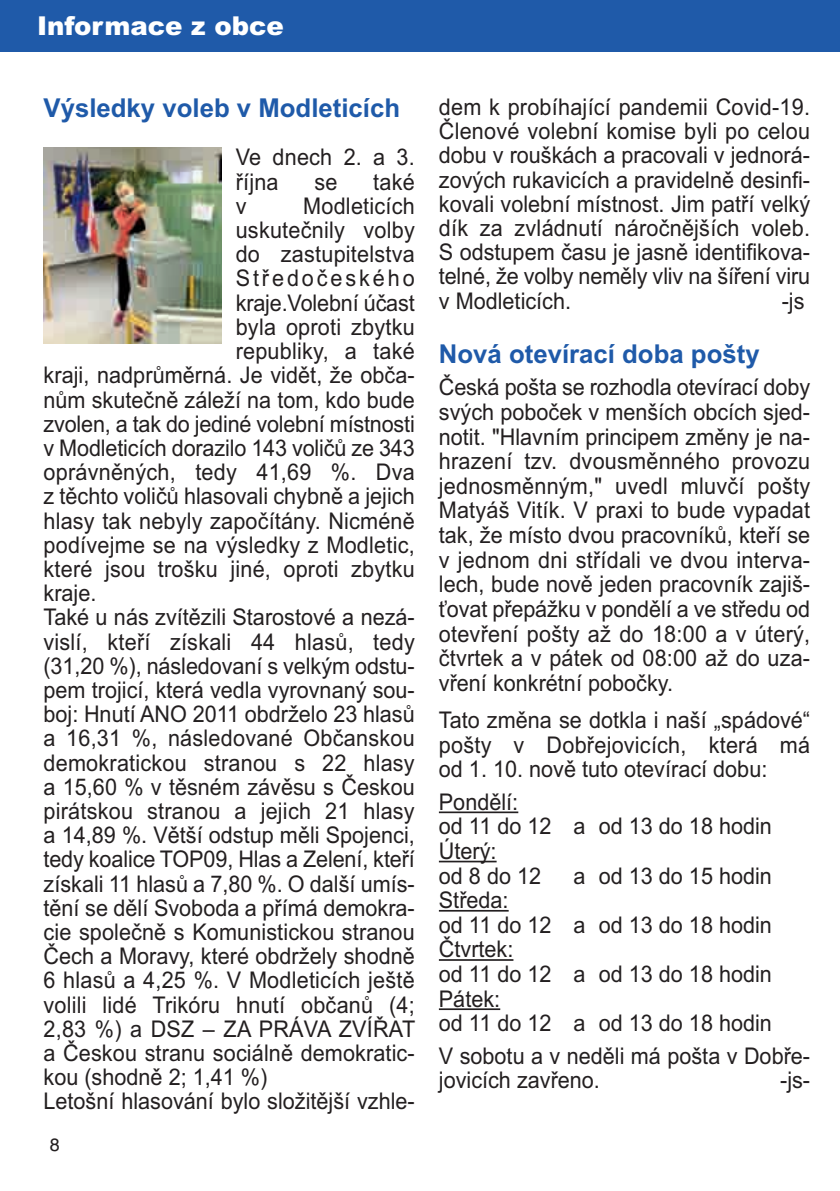
<style>
.page{position:relative;width:840px;height:1191px;background:#fff}
.page>*{position:absolute;margin:0;border:0;box-sizing:border-box;transform-origin:0 0}
.t1{font:700 26px "Arial";color:#1f5aa9}
.t2{font:900 26px "Arial";color:#fff}
.t3{font:23px/24.6px "Arial";color:#231f20;scale:.94 1}
.t4{font:23px "Arial";letter-spacing:.135em;color:#231f20;scale:.94 1}
.t5{font:18px "Helvetica";color:#231f20}
</style>
<div class="page">
<div style="left:0;top:0;width:839px;height:51px;background:#1f5aa9"></div>
<hr style="left:438px;top:811px;width:80px;height:2px;background:#231f20">
<hr style="left:438px;top:860px;width:58px;height:2px;background:#231f20">
<hr style="left:438px;top:910px;width:70px;height:1px;background:#231f20">
<hr style="left:438px;top:959px;width:75px;height:1px;background:#231f20">
<hr style="left:438px;top:1008px;width:62px;height:2px;background:#231f20">
<img style="left:44px;top:148px;width:177px;height:196px">
<p class="t2" style="left:37px;top:11px;width:248px">Informace z obce</p>
<p class="t1" style="left:44px;top:93px;width:358px">Výsledky voleb v Modleticích</p>
<p class="t3" style="left:235px;top:147px;width:192px">Ve dnech 2. a 3. října</p>
<p class="t3" style="left:314px;top:171px;width:26px">se</p>
<p class="t3" style="left:373px;top:171px;width:46px">také</p>
<p class="t3" style="left:235px;top:196px;width:13px">v</p>
<p class="t3" style="left:303px;top:196px;width:120px">Modleticích</p>
<p class="t3" style="left:235px;top:220px;width:192px">uskutečnily volby</p>
<p class="t3" style="left:235px;top:244px;width:192px">do zastupitelstva</p>
<p class="t4" style="left:235px;top:270px;width:192px">Středočeského</p>
<p class="t3" style="left:235px;top:292px;width:192px">kraje.Volební účast</p>
<p class="t3" style="left:235px;top:317px;width:192px">byla oproti zbytku</p>
<p class="t3" style="left:235px;top:341px;width:192px">republiky, a také</p>
<p class="t3" style="left:43px;top:365px;width:396px">kraji, nadprůměrná. Je vidět, že obča-</p>
<p class="t3" style="left:43px;top:389px;width:396px">nům skutečně záleží na tom, kdo bude</p>
<p class="t3" style="left:43px;top:413px;width:396px">zvolen, a tak do jediné volební místnosti</p>
<p class="t3" style="left:43px;top:438px;width:396px">v Modleticích dorazilo 143 voličů ze 343</p>
<p class="t3" style="left:43px;top:462px;width:396px">oprávněných, tedy 41,69 %. Dva</p>
<p class="t3" style="left:43px;top:486px;width:396px">z těchto voličů hlasovali chybně a jejich</p>
<p class="t3" style="left:43px;top:510px;width:396px">hlasy tak nebyly započítány. Nicméně</p>
<p class="t3" style="left:43px;top:534px;width:396px">podívejme se na výsledky z Modletic,</p>
<p class="t3" style="left:43px;top:559px;width:396px">které jsou trošku jiné, oproti zbytku</p>
<p class="t3" style="left:43px;top:583px;width:58px">kraje.</p>
<p class="t3" style="left:43px;top:607px;width:396px">Také u nás zvítězili Starostové a nezá-</p>
<p class="t3" style="left:43px;top:631px;width:396px">vislí, kteří získali 44 hlasů, tedy</p>
<p class="t3" style="left:43px;top:655px;width:396px">(31,20 %), následovaní s velkým odstu-</p>
<p class="t3" style="left:43px;top:680px;width:396px">pem trojicí, která vedla vyrovnaný sou-</p>
<p class="t3" style="left:43px;top:704px;width:396px">boj: Hnutí ANO 2011 obdrželo 23 hlasů</p>
<p class="t3" style="left:43px;top:728px;width:396px">a 16,31 %, následované Občanskou</p>
<p class="t3" style="left:43px;top:752px;width:396px">demokratickou stranou s 22 hlasy</p>
<p class="t3" style="left:43px;top:776px;width:396px">a 15,60 % v těsném závěsu s Českou</p>
<p class="t3" style="left:43px;top:801px;width:396px">pirátskou stranou a jejich 21 hlasy</p>
<p class="t3" style="left:43px;top:825px;width:396px">a 14,89 %. Větší odstup měli Spojenci,</p>
<p class="t3" style="left:43px;top:849px;width:396px">tedy koalice TOP09, Hlas a Zelení, kteří</p>
<p class="t3" style="left:43px;top:873px;width:396px">získali 11 hlasů a 7,80 %. O další umís-</p>
<p class="t3" style="left:43px;top:897px;width:396px">tění se dělí Svoboda a přímá demokra-</p>
<p class="t3" style="left:43px;top:922px;width:396px">cie společně s Komunistickou stranou</p>
<p class="t3" style="left:43px;top:946px;width:396px">Čech a Moravy, které obdržely shodně</p>
<p class="t3" style="left:43px;top:970px;width:396px">6 hlasů a 4,25 %. V Modleticích ještě</p>
<p class="t3" style="left:43px;top:994px;width:396px">volili lidé Trikóru hnutí občanů (4;</p>
<p class="t3" style="left:43px;top:1018px;width:397px">2,83 %) a DSZ – ZA PRÁVA ZVÍŘAT</p>
<p class="t3" style="left:43px;top:1043px;width:396px">a Českou stranu sociálně demokratic-</p>
<p class="t3" style="left:43px;top:1067px;width:239px">kou (shodně 2; 1,41 %)</p>
<p class="t3" style="left:43px;top:1091px;width:396px">Letošní hlasování bylo složitější vzhle-</p>
<p class="t5" style="left:50px;top:1137px;width:12px">8</p>
<p class="t3" style="left:438px;top:97px;width:396px;text-align:justify">dem k probíhající pandemii Covid-19.<br>Členové volební komise byli po celou dobu v rouškách a pracovali v jednorá&shy;zových rukavicích a pravidelně desinfi&shy;kovali volební místnost. Jim patří velký dík za zvládnutí náročnějších voleb.<br>S odstupem času je jasně identifikova&shy;telné, že volby neměly vliv na šíření viru v Modleticích.</p>
<p class="t3" style="left:781px;top:290px;width:26px">-js</p>
<p class="t1" style="left:438px;top:338px;width:322px">Nová otevírací doba pošty</p>
<p class="t3" style="left:438px;top:377px;width:396px;text-align:justify">Česká pošta se rozhodla otevírací doby svých poboček v menších obcích sjed&shy;notit. "Hlavním principem změny je na&shy;hrazení tzv. dvousměnného provozu jednosměnným," uvedl mluvčí pošty Matyáš Vitík. V praxi to bude vypadat tak, že místo dvou pracovníků, kteří se v jednom dni střídali ve dvou interva&shy;lech, bude nově jeden pracovník zajiš&shy;ťovat přepážku v pondělí a ve středu od otevření pošty až do 18:00 a v úterý, čtvrtek a v pátek od 08:00 až do uza&shy;vření konkrétní pobočky.</p>
<p class="t3" style="left:438px;top:710px;width:396px;text-align:justify">Tato změna se dotkla i naší „spádové“ pošty v Dobřejovicích, která má od 1. 10. nově tuto otevírací dobu:</p>
<p class="t3" style="left:438px;top:791px;width:355px">Pondělí:<br>od 11 do 12 a od 13 do 18 hodin<br>Úterý:<br>od 8 do 12</p>
<p class="t3" style="left:573px;top:865px;width:212px">a od 13 do 15 hodin</p>
<p class="t3" style="left:438px;top:890px;width:355px">Středa:<br>od 11 do 12 a od 13 do 18 hodin<br>Čtvrtek:<br>od 11 do 12 a od 13 do 18 hodin<br>Pátek:<br>od 11 do 12 a od 13 do 18 hodin</p>
<p class="t3" style="left:438px;top:1045px;width:396px">V sobotu a v neděli má pošta v Dobře&shy;jovicích zavřeno.</p>
<p class="t3" style="left:779px;top:1070px;width:33px">-js-</p>
</div>
